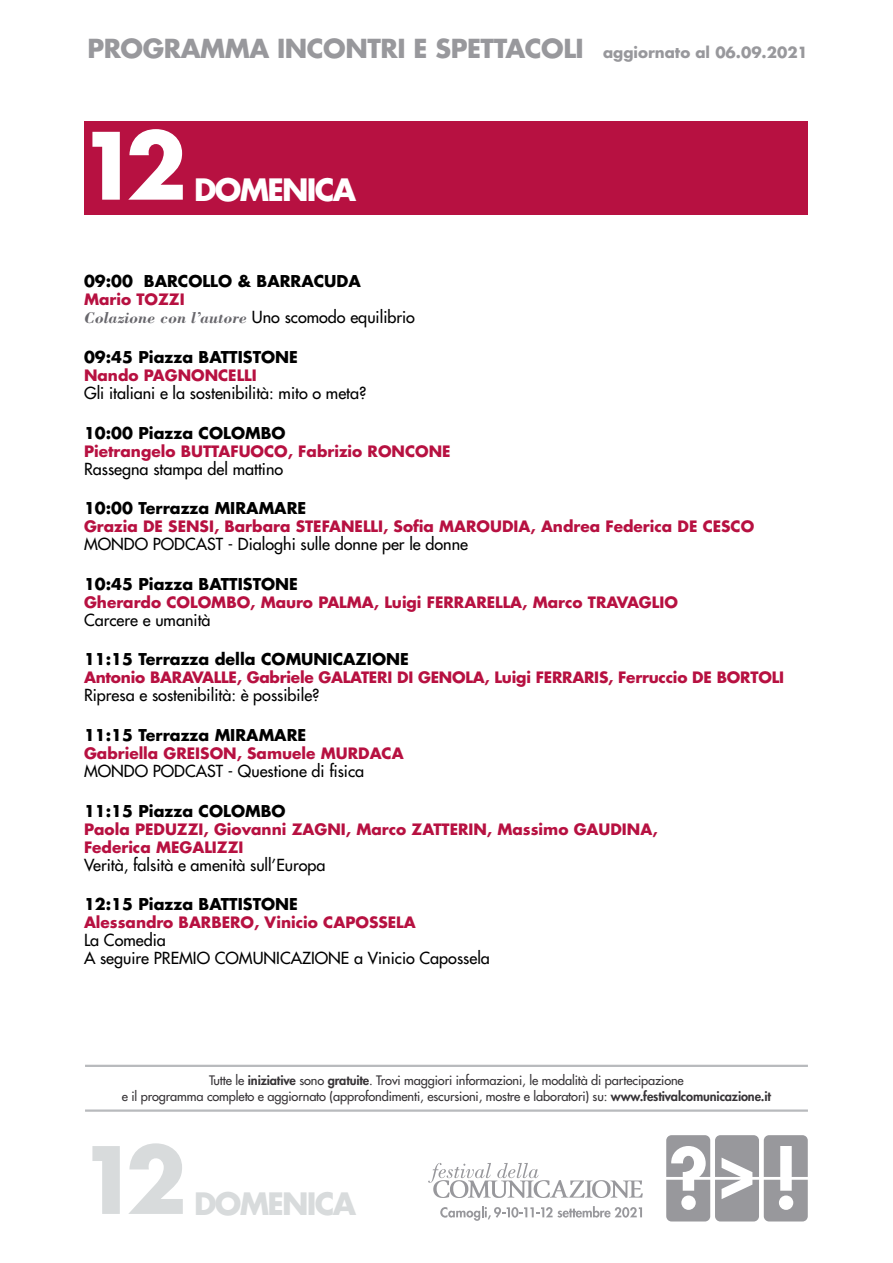
<style>
.page{position:relative;width:893px;height:1263px;background:#fff}
.page>*{position:absolute;margin:0;border:0;box-sizing:border-box;transform-origin:0 0}
.t1{font:700 90px "Futura Std";color:#fff}
.t2{font:700 90px "Futura Std";color:#d8dbdc}
.t3{font:700 30px "Futura Std";letter-spacing:-.06em;color:#fff}
.t4{font:700 30px "Futura Std";letter-spacing:-.06em;color:#d8dbdc}
.t5{font:700 25.5px "Futura Std";letter-spacing:-.02em;color:#98989c}
.t6{font:500 16.2px/18px "Futura Std";color:#000}
.t7{font:italic 700 16.2px "Bodoni Std";color:#68676c}
.t8{font:700 15.9px "Futura Std";color:#000}
.t9{font:700 15.3px/18px "Futura Std";color:#b71141}
.t10{font:500 12.75px/15.3px "Futura Std";letter-spacing:-.01em;color:#373437;text-align:center}
.s1{font-size:15px}
.s2{font-family:"Futura Std";font-weight:500;font-style:normal;color:#000}
.s3{font-weight:800}
</style>
<div class="page">
<hr style="left:85px;top:1109px;width:723px;height:3px;background:#b8babd">
<hr style="left:85px;top:1065px;width:723px;height:2px;background:#b8babd">
<svg style="left:440px;top:1206px;width:202px;height:15px"></svg>
<svg style="left:428px;top:1163px;width:215px;height:35px"></svg>
<div style="left:84px;top:121px;width:724px;height:94px;background:#b71141"></div>
<svg style="left:666px;top:1135px;width:142px;height:86px"></svg>
<h3 class="t5" style="left:87px;top:32px;width:722px">PROGRAMMA INCONTRI E SPETTACOLI <span class="s1">aggiornato al 06.09.2021</span></h3>
<h1 class="t1" style="left:78px;top:106px;width:111px">12</h1>
<h2 class="t3" style="left:194px;top:170px;width:163px">DOMENICA</h2>
<p class="t8" style="left:84px;top:271px;width:278px">09:00 BARCOLLO &amp; BARRACUDA</p>
<p class="t9" style="left:84px;top:290px;width:102px">Mario TOZZI</p>
<p class="t7" style="left:84px;top:308px;width:332px">Colazione con l’autore <span class="s2">Uno scomodo equilibrio</span></p>
<p class="t8" style="left:84px;top:346px;width:215px">09:45 Piazza BATTISTONE</p>
<p class="t9" style="left:84px;top:366px;width:174px">Nando PAGNONCELLI</p>
<p class="t6" style="left:84px;top:384px;width:284px">Gli italiani e la sostenibilità: mito o meta?</p>
<p class="t8" style="left:84px;top:422px;width:203px">10:00 Piazza COLOMBO</p>
<p class="t9" style="left:84px;top:442px;width:368px">Pietrangelo BUTTAFUOCO, Fabrizio RONCONE</p>
<p class="t6" style="left:84px;top:460px;width:201px">Rassegna stampa del mattino</p>
<p class="t8" style="left:84px;top:498px;width:224px">10:00 Terrazza MIRAMARE</p>
<p class="t9" style="left:84px;top:517px;width:672px">Grazia DE SENSI, Barbara STEFANELLI, Sofia MAROUDIA, Andrea Federica DE CESCO</p>
<p class="t6" style="left:84px;top:535px;width:386px">MONDO PODCAST - Dialoghi sulle donne per le donne</p>
<p class="t8" style="left:84px;top:573px;width:215px">10:45 Piazza BATTISTONE</p>
<p class="t9" style="left:84px;top:593px;width:595px">Gherardo COLOMBO, Mauro PALMA, Luigi FERRARELLA, Marco TRAVAGLIO</p>
<p class="t6" style="left:84px;top:611px;width:128px">Carcere e umanità</p>
<p class="t8" style="left:84px;top:649px;width:326px">11:15 Terrazza della COMUNICAZIONE</p>
<p class="t9" style="left:84px;top:668px;width:701px">Antonio BARAVALLE, Gabriele GALATERI DI GENOLA, Luigi FERRARIS, Ferruccio DE BORTOLI</p>
<p class="t6" style="left:84px;top:686px;width:237px">Ripresa e sostenibilità: è possibile?</p>
<p class="t8" style="left:84px;top:724px;width:224px">11:15 Terrazza MIRAMARE</p>
<p class="t9" style="left:84px;top:744px;width:321px">Gabriella GREISON, Samuele MURDACA</p>
<p class="t6" style="left:84px;top:762px;width:282px">MONDO PODCAST - Questione di fisica</p>
<p class="t8" style="left:84px;top:800px;width:203px">11:15 Piazza COLOMBO</p>
<p class="t9" style="left:84px;top:820px;width:575px">Paola PEDUZZI, Giovanni ZAGNI, Marco ZATTERIN, Massimo GAUDINA,<br>Federica MEGALIZZI</p>
<p class="t6" style="left:84px;top:856px;width:243px">Verità, falsità e amenità sull’Europa</p>
<p class="t8" style="left:84px;top:894px;width:215px">12:15 Piazza BATTISTONE</p>
<p class="t9" style="left:84px;top:913px;width:333px">Alessandro BARBERO, Vinicio CAPOSSELA</p>
<p class="t6" style="left:84px;top:931px;width:407px">La Comedia<br>A seguire PREMIO COMUNICAZIONE a Vinicio Capossela</p>
<p class="t10" style="left:122px;top:1073px;width:651px">Tutte le <span class="s3">iniziative</span> sono <span class="s3">gratuite</span>. Trovi maggiori informazioni, le modalità di partecipazione<br>e il programma completo e aggiornato (approfondimenti, escursioni, mostre e laboratori) su: <span class="s3">www.festivalcomunicazione.it</span></p>
<h1 class="t2" style="left:78px;top:1120px;width:111px">12</h1>
<h2 class="t4" style="left:194px;top:1184px;width:163px">DOMENICA</h2>
</div>
